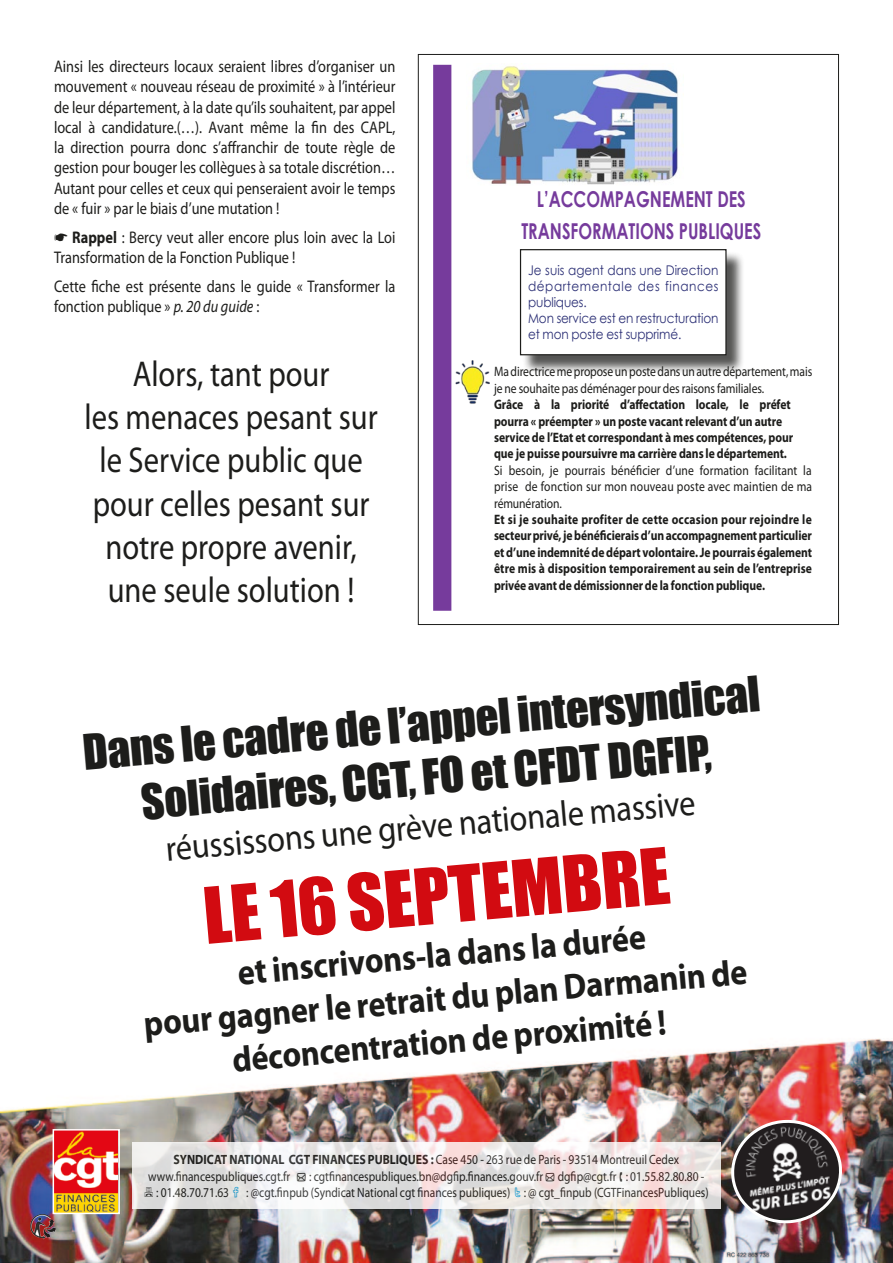
<style>
.page{position:relative;width:893px;height:1263px;background:#fff}
.page>*{position:absolute;margin:0;border:0;box-sizing:border-box;transform-origin:0 0}
.t1{font:72px "Impact";color:#d20b11}
.t2{font:45px/54px "Impact";color:#1d1d1b;text-align:center}
.t3{font:36px/43.2px "Myriad Pro";color:#1d1d1b;text-align:center;scale:.85 1}
.t4{font:700 36px/43.2px "Myriad Pro";color:#1d1d1b;text-align:center;scale:.9 1}
.t5{font:36px "Myriad Pro";color:#1d1d1b;scale:.9 1}
.t6{font:700 21.9px/31.7px "Century Gothic";color:#763b9c;text-align:center;scale:.75 1}
.t7{font:16.8px/20.2px "Myriad Pro";color:#1d1d1b;scale:.85 1}
.t8{font:700 13.65px/16.4px "Myriad Pro";letter-spacing:-.005em;color:#1d1d1b;scale:.85 1}
.t9{font:13.65px/16.4px "Myriad Pro";letter-spacing:-.005em;color:#1d1d1b;scale:.85 1}
.t10{font:13.5px "Myriad Pro";color:#1d1d1b;scale:.85 1}
.t11{font:13.35px/16px "Century Gothic";letter-spacing:-.01em;color:#2c3076;text-align:justify;scale:.9 1}
.s1{font-weight:700}
.s2{font-style:italic}
.s3{font-family:"Myriad Web Pro";font-weight:700}
</style>
<div class="page">
<img style="left:0;top:1038px;width:893px;height:225px">
<img style="left:30px;top:1214px;width:26px;height:25px">
<img style="left:56px;top:1132px;width:61px;height:79px">
<div style="left:53px;top:1129px;width:67px;height:85px;border:2px solid #fff"></div>
<img style="left:730px;top:1118px;width:113px;height:107px">
<img style="left:455px;top:360px;width:35px;height:44px">
<div style="left:522px;top:251px;width:223px;height:123px;background:#1d1d1b;opacity:.75"></div>
<div style="left:520px;top:250px;width:206px;height:105px;background:#fff"></div>
<div style="left:520px;top:249px;width:207px;height:106px;border:1px solid #1d1d1b"></div>
<img style="left:472px;top:65px;width:206px;height:120px">
<div style="left:433px;top:65px;width:18px;height:546px;background:#763b9c"></div>
<svg style="left:132px;top:1142px;width:589px;height:67px"></svg>
<svg style="left:620px;top:1172px;width:2px;height:9px"></svg>
<svg style="left:145px;top:1187px;width:8px;height:10px"></svg>
<svg style="left:233px;top:1186px;width:6px;height:11px"></svg>
<svg style="left:515px;top:1187px;width:5px;height:10px"></svg>
<p class="t7" style="left:54px;top:56px;width:403px;text-align:justify">Ainsi les directeurs locaux seraient libres d’organiser un mouvement « nouveau réseau de proximité » à l’intérieur de leur département, à la date qu’ils souhaitent, par appel local à candidature.(…). Avant même la fin des CAPL, la direction pourra donc s’affranchir de toute règle de gestion pour bouger les collègues à sa totale discrétion… Autant pour celles et ceux qui penseraient avoir le temps de « fuir » par le biais d’une mutation !</p>
<p class="t7" style="left:54px;top:227px;width:403px;text-indent:18px"><span class="s1">Rappel</span> : Bercy veut aller encore plus loin avec la Loi<br>Transformation de la Fonction Publique !</p>
<p class="t7" style="left:54px;top:276px;width:403px">Cette fiche est présente dans le guide « Transformer la fonction publique » <span class="s2">p. 20 du guide</span> :</p>
<p class="t3" style="left:84px;top:352px;width:347px">Alors, tant pour<br>les menaces pesant sur le Service public que pour celles pesant sur notre propre avenir, une seule solution !</p>
<p class="t6" style="left:521px;top:182px;width:321px">L’ACCOMPAGNEMENT DES<br>TRANSFORMATIONS PUBLIQUES</p>
<p class="t11" style="left:528px;top:262px;width:213px">Je suis agent dans une Direction départementale des finances publiques.</p>
<p class="t11" style="left:528px;top:310px;width:213px">Mon service est en restructuration et mon poste est supprimé.</p>
<p class="t9" style="left:494px;top:363px;width:376px">Ma directrice me propose un poste dans un autre département, mais je ne souhaite pas déménager pour des raisons familiales.</p>
<p class="t8" style="left:494px;top:396px;width:353px">Grâce à la priorité d’affectation locale, le préfet pourra « préempter » un poste vacant relevant d’un autre service de l’Etat et correspondant à mes compétences, pour que je puisse poursuivre ma carrière dans le département.</p>
<p class="t9" style="left:494px;top:462px;width:376px;text-align:justify">Si besoin, je pourrais bénéficier d’une formation facilitant la prise de fonction sur mon nouveau poste avec maintien de ma rémunération.</p>
<p class="t8" style="left:494px;top:511px;width:376px;text-align:justify">Et si je souhaite profiter de cette occasion pour rejoindre le secteur privé, je bénéficierais d’un accompagnement particulier et d’une indemnité de départ volontaire. Je pourrais également être mis à disposition temporairement au sein de l’entreprise privée avant de démissionner de la fonction publique.</p>
<p class="t2" style="left:81px;top:725px;width:681px;rotate:-5deg">Dans le cadre de l’appel intersyndical<br>Solidaires, CGT, FO et CFDT DGFIP,</p>
<p class="t5" style="left:164px;top:827px;width:592px;rotate:-5deg">réussissons une grève nationale massive</p>
<p class="t1" style="left:199px;top:860px;width:469px;rotate:-5deg">LE 16 SEPTEMBRE</p>
<p class="t4" style="left:138px;top:958px;width:675px;rotate:-5deg">et inscrivons-la dans la durée<br>pour gagner le retrait du plan Darmanin de déconcentration de proximité !</p>
<p class="t10" style="left:174px;top:1151px;width:596px"><span class="s3">SYNDICAT NATIONAL CGT FINANCES PUBLIQUES :</span> Case 450 - 263 rue de Paris - 93514 Montreuil Cedex</p>
<p class="t10" style="left:148px;top:1168px;width:656px">www.financespubliques.cgt.fr ● : cgtfinancespubliques.bn@dgfip.finances.gouv.fr ● dgfip@cgt.fr : 01.55.82.80.80 -</p>
<p class="t10" style="left:156px;top:1184px;width:87px">: 01.48.70.71.63</p>
<p class="t10" style="left:246px;top:1184px;width:546px">: @cgt.finpub (Syndicat National cgt finances publiques) : @ cgt_finpub (CGTFinancesPubliques)</p>
</div>
